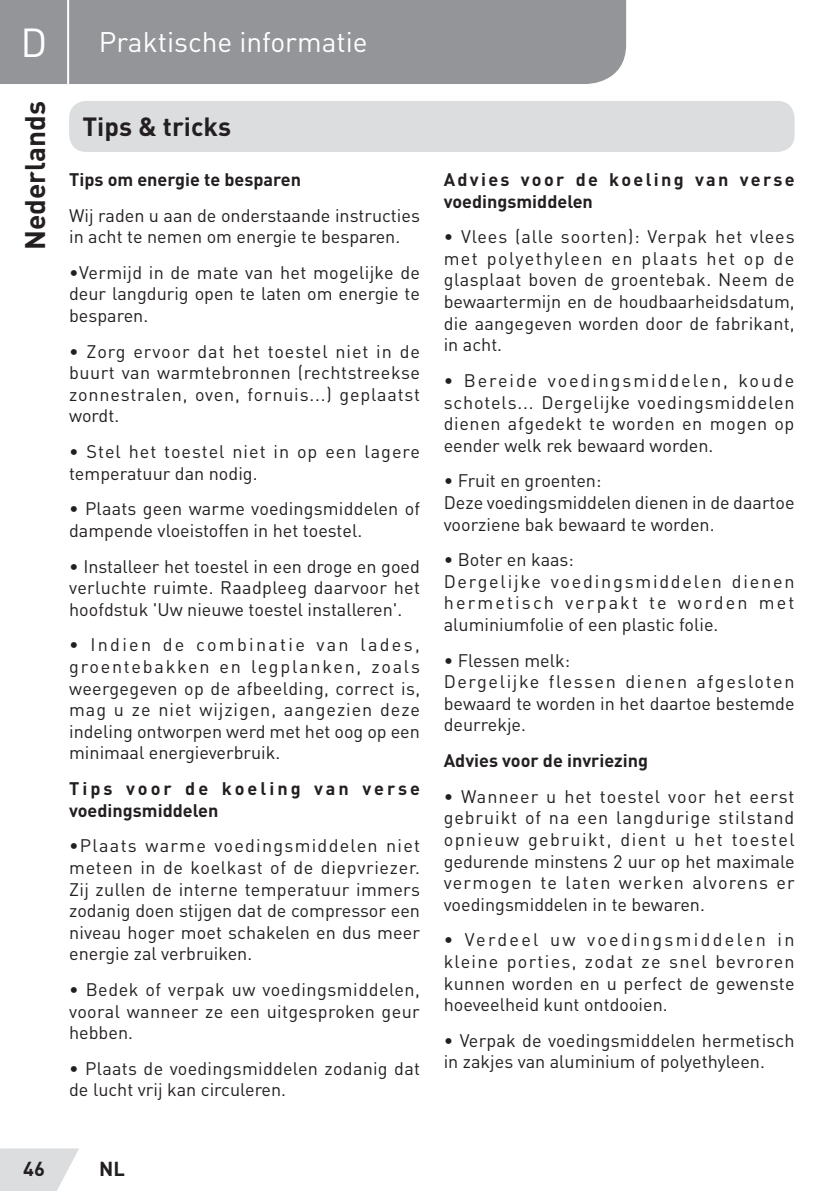
<style>
.page{position:relative;width:840px;height:1191px;background:#fff}
.page>*{position:absolute;margin:0;border:0;box-sizing:border-box;transform-origin:0 0}
.t1{font:40px "DIN Pro";color:#fff}
.t2{font:28px "DIN Pro";color:#fff}
.t3{font:700 28px "DIN Pro";color:#231f20}
.t4{font:700 26px "DIN Pro";color:#231f20}
.t5{font:700 20px "DIN Pro";color:#231f20}
.t6{font:18px/21.6px "DIN Pro";color:#231f20;text-align:justify}
.t7{font:18px/21.6px "DIN Pro";letter-spacing:.1em;color:#231f20}
.t8{font:18px/21.6px "DIN Pro";letter-spacing:.045em;color:#231f20}
.t9{font:700 18px "DIN Pro";color:#231f20}
.t10{font:700 18px/21.6px "DIN Pro";letter-spacing:.12em;color:#231f20}
.t11{font:700 18px/21.6px "DIN Pro";letter-spacing:.16em;color:#231f20}
</style>
<div class="page">
<svg style="left:0;top:1148px;width:79px;height:43px;background:#e1e2e3"></svg>
<div style="left:0;top:0;width:625px;height:84px;background:#939598"></div>
<hr style="left:67px;top:0;width:2px;height:94px;background:#fff">
<div style="left:69px;top:101px;width:725px;height:51px;background:#dcdddf;border-radius:17px"></div>
<h1 class="t1" style="left:21px;top:15px;width:28px">D</h1>
<h2 class="t3" style="left:16px;top:250px;width:150px;rotate:-90deg">Nederlands</h2>
<h2 class="t2" style="left:99px;top:23px;width:270px">Praktische informatie</h2>
<h3 class="t4" style="left:82px;top:109px;width:150px">Tips &amp; tricks</h3>
<p class="t9" style="left:69px;top:167px;width:233px">Tips om energie te besparen</p>
<p class="t6" style="left:69px;top:203px;width:352px">Wij raden u aan de onderstaande instructies in acht te nemen om energie te besparen.</p>
<p class="t6" style="left:69px;top:261px;width:352px">•Vermijd in de mate van het mogelijke de deur langdurig open te laten om energie te besparen.</p>
<p class="t6" style="left:69px;top:340px;width:352px">• Zorg ervoor dat het toestel niet in de buurt van warmtebronnen (rechtstreekse zonnestralen, oven, fornuis...) geplaatst wordt.</p>
<p class="t8" style="left:69px;top:440px;width:352px">• Stel het toestel niet in op een lagere temperatuur dan nodig.</p>
<p class="t6" style="left:69px;top:497px;width:352px">• Plaats geen warme voedingsmiddelen of dampende vloeistoffen in het toestel.</p>
<p class="t6" style="left:69px;top:554px;width:352px">• Installeer het toestel in een droge en goed verluchte ruimte. Raadpleeg daarvoor het hoofdstuk 'Uw nieuwe toestel installeren'.</p>
<p class="t6" style="left:69px;top:633px;width:352px">• Indien de combinatie van lades, groentebakken en legplanken, zoals weergegeven op de afbeelding, correct is, mag u ze niet wijzigen, aangezien deze indeling ontworpen werd met het oog op een minimaal energieverbruik.</p>
<p class="t11" style="left:69px;top:777px;width:352px">Tips voor de koeling van verse voedingsmiddelen</p>
<p class="t6" style="left:69px;top:834px;width:352px">•Plaats warme voedingsmiddelen niet meteen in de koelkast of de diepvriezer.<br>Zij zullen de interne temperatuur immers zodanig doen stijgen dat de compressor een niveau hoger moet schakelen en dus meer energie zal verbruiken.</p>
<p class="t6" style="left:69px;top:978px;width:352px">• Bedek of verpak uw voedingsmiddelen, vooral wanneer ze een uitgesproken geur hebben.</p>
<p class="t6" style="left:69px;top:1056px;width:352px">• Plaats de voedingsmiddelen zodanig dat de lucht vrij kan circuleren.</p>
<p class="t10" style="left:443px;top:168px;width:352px">Advies voor de koeling van verse voedingsmiddelen</p>
<p class="t6" style="left:443px;top:225px;width:352px">• Vlees (alle soorten): Verpak het vlees met polyethyleen en plaats het op de glasplaat boven de groentebak. Neem de bewaartermijn en de houdbaarheidsdatum, die aangegeven worden door de fabrikant, in acht.</p>
<p class="t6" style="left:443px;top:369px;width:352px">• Bereide voedingsmiddelen, koude schotels... Dergelijke voedingsmiddelen dienen afgedekt te worden en mogen op eender welk rek bewaard worden.</p>
<p class="t6" style="left:443px;top:469px;width:352px;text-align:left">• Fruit en groenten:<br>Deze voedingsmiddelen dienen in de daartoe voorziene bak bewaard te worden.</p>
<p class="t7" style="left:443px;top:548px;width:352px">• Boter en kaas:<br>Dergelijke voedingsmiddelen dienen hermetisch verpakt te worden met aluminiumfolie of een plastic folie.</p>
<p class="t6" style="left:443px;top:648px;width:352px;text-align:left">• Flessen melk:<br>Dergelijke flessen dienen afgesloten bewaard te worden in het daartoe bestemde deurrekje.</p>
<p class="t9" style="left:443px;top:748px;width:206px">Advies voor de invriezing</p>
<p class="t6" style="left:443px;top:784px;width:352px">• Wanneer u het toestel voor het eerst gebruikt of na een langdurige stilstand opnieuw gebruikt, dient u het toestel gedurende minstens 2 uur op het maximale vermogen te laten werken alvorens er voedingsmiddelen in te bewaren.</p>
<p class="t6" style="left:443px;top:928px;width:352px">• Verdeel uw voedingsmiddelen in kleine porties, zodat ze snel bevroren kunnen worden en u perfect de gewenste hoeveelheid kunt ontdooien.</p>
<p class="t6" style="left:443px;top:1028px;width:352px">• Verpak de voedingsmiddelen hermetisch in zakjes van aluminium of polyethyleen.</p>
<p class="t5" style="left:23px;top:1155px;width:23px">46</p>
<p class="t5" style="left:99px;top:1155px;width:27px">NL</p>
</div>
